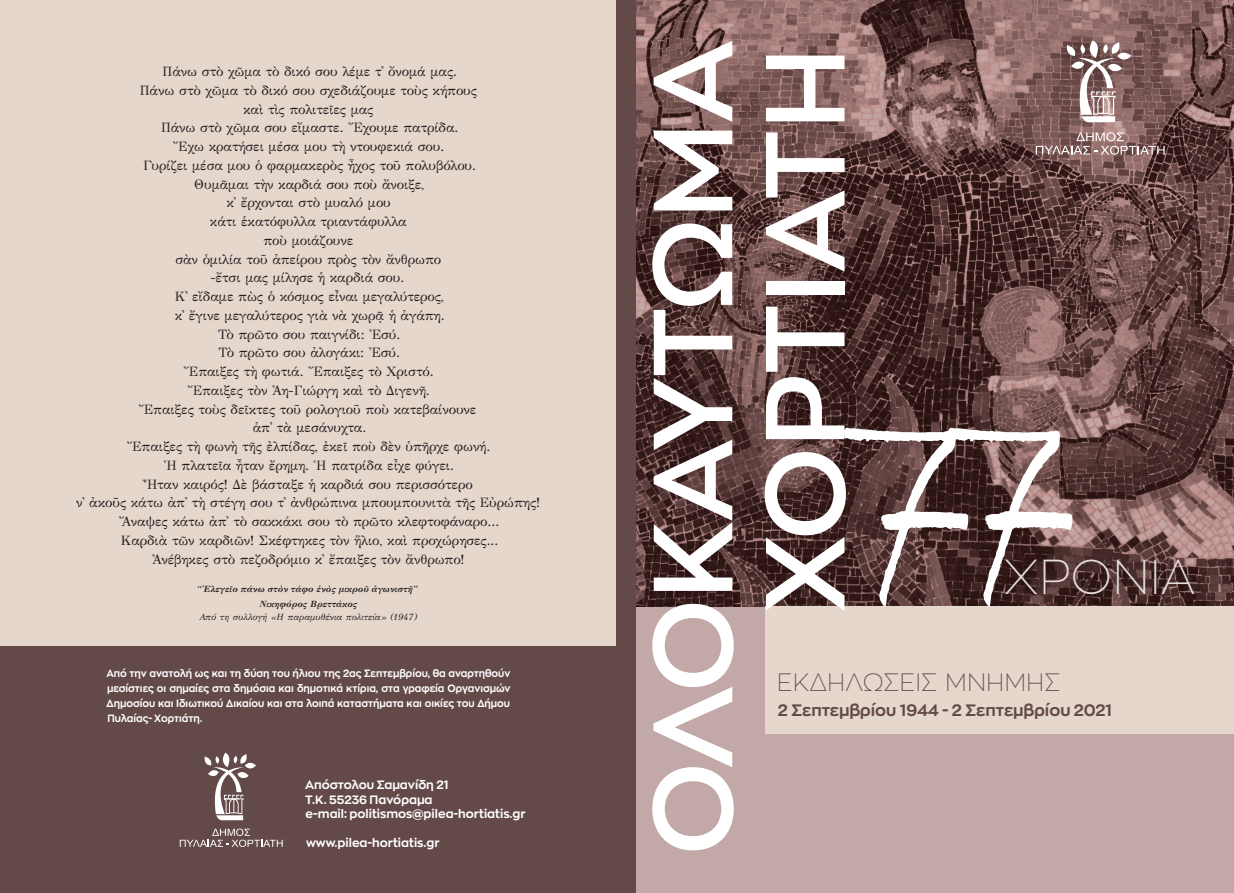
<style>
.page{position:relative;width:1234px;height:893px;background:#fff}
.page>*{position:absolute;margin:0;border:0;box-sizing:border-box;transform-origin:0 0}
.t1{font:316.35px "NF ANTIO Regular";color:#fff}
.t2{font:600 111.3px/112.2px "Zona Pro";color:#fff;text-align:right}
.t3{font:100 48.75px "Zona Pro";color:#e4dfdb}
.t4{font:100 24.9px "Zona Pro";color:#644949}
.t5{font:700 16.35px "Zona Pro";color:#644949}
.t6{font:13.5px "GFS Didot";color:#231f20}
.t7{font:700 12px "Zona Pro";color:#fff}
.t8{font:700 10.5px/15px "Zona Pro";color:#fff;text-align:justify;scale:.95 1}
.t9{font:italic 700 9px "GFS Didot";color:#231f20}
.t10{font:italic 9px "GFS Didot";color:#231f20}
</style>
<div class="page">
<div style="left:0;top:0;width:617px;height:893px;background:#e5d7cc"></div>
<div style="left:0;top:646px;width:617px;height:247px;background:#644949"></div>
<svg style="left:204px;top:753px;width:52px;height:68px"></svg>
<svg style="left:180px;top:829px;width:103px;height:18px"></svg>
<div style="left:617px;top:0;width:616px;height:893px;background:#c2a8a6"></div>
<img style="left:636px;top:0;width:597px;height:607px">
<div style="left:765px;top:607px;width:468px;height:127px;background:#e5d7cc"></div>
<div style="left:616px;top:0;width:20px;height:893px;background:#644949"></div>
<svg style="left:1065px;top:40px;width:65px;height:83px;background:#9e8583"></svg>
<svg style="left:1035px;top:132px;width:129px;height:23px;background:#957876"></svg>
<p class="t6" style="left:162px;top:61px;width:296px">Πάνω στὸ χῶμα τὸ δικό σου λέμε τ᾿ ὄνομά μας.</p>
<p class="t6" style="left:140px;top:79px;width:338px">Πάνω στὸ χῶμα τὸ δικό σου σχεδιάζουμε τοὺς κήπους</p>
<p class="t6" style="left:243px;top:98px;width:132px">καὶ τὶς πολιτεῖες μας</p>
<p class="t6" style="left:161px;top:117px;width:299px">Πάνω στὸ χῶμα σου εἴμαστε. Ἔχουμε πατρίδα.</p>
<p class="t6" style="left:173px;top:136px;width:272px">Ἔχω κρατήσει μέσα μου τὴ ντουφεκιά σου.</p>
<p class="t6" style="left:143px;top:154px;width:334px">Γυρίζει μέσα μου ὁ φαρμακερὸς ἦχος τοῦ πολυβόλου.</p>
<p class="t6" style="left:194px;top:173px;width:231px">Θυμᾶμαι τὴν καρδιά σου ποὺ ἄνοιξε,</p>
<p class="t6" style="left:226px;top:192px;width:166px">κ᾿ ἔρχονται στὸ μυαλό μου</p>
<p class="t6" style="left:210px;top:211px;width:198px">κάτι ἑκατόφυλλα τριαντάφυλλα</p>
<p class="t6" style="left:263px;top:229px;width:91px">ποὺ μοιάζουνε</p>
<p class="t6" style="left:175px;top:248px;width:267px">σὰν ὁμιλία τοῦ ἀπείρου πρὸς τὸν ἄνθρωπο</p>
<p class="t6" style="left:210px;top:267px;width:195px">-ἔτσι μας μίλησε ἡ καρδιά σου.</p>
<p class="t6" style="left:175px;top:286px;width:270px">Κ᾿ εἴδαμε πὼς ὁ κόσμος εἶναι μεγαλύτερος,</p>
<p class="t6" style="left:175px;top:304px;width:271px">κ᾿ ἔγινε μεγαλύτερος γιὰ νὰ χωρᾷ ἡ ἀγάπη.</p>
<p class="t6" style="left:218px;top:323px;width:184px">Τὸ πρῶτο σου παιγνίδι: Ἐσύ.</p>
<p class="t6" style="left:218px;top:342px;width:183px">Τὸ πρῶτο σου ἀλογάκι: Ἐσύ.</p>
<p class="t6" style="left:184px;top:361px;width:251px">Ἔπαιξες τὴ φωτιά. Ἔπαιξες τὸ Χριστό.</p>
<p class="t6" style="left:188px;top:379px;width:243px">Ἔπαιξες τὸν Ἀη-Γιώργη καὶ τὸ Διγενῆ.</p>
<p class="t6" style="left:139px;top:398px;width:339px">Ἔπαιξες τοὺς δεῖκτες τοῦ ρολογιοῦ ποὺ κατεβαίνουνε</p>
<p class="t6" style="left:253px;top:417px;width:115px">ἀπ᾿ τὰ μεσάνυχτα.</p>
<p class="t6" style="left:127px;top:436px;width:364px">Ἔπαιξες τὴ φωνὴ τῆς ἐλπίδας, ἐκεῖ ποὺ δὲν ὑπῆρχε φωνή.</p>
<p class="t6" style="left:164px;top:454px;width:291px">Ἡ πλατεῖα ἦταν ἔρημη. Ἡ πατρίδα εἶχε φύγει.</p>
<p class="t6" style="left:142px;top:473px;width:331px">Ἦταν καιρός! Δὲ βάσταξε ἡ καρδιά σου περισσότερο</p>
<p class="t6" style="left:76px;top:492px;width:465px">ν᾿ ἀκοῦς κάτω ἀπ᾿ τὴ στέγη σου τ᾿ ἀνθρώπινα μπουμπουνιτὰ τῆς Εὐρώπης!</p>
<p class="t6" style="left:119px;top:511px;width:381px">Ἄναψες κάτω ἀπ᾿ τὸ σακκάκι σου τὸ πρῶτο κλεφτοφάναρο...</p>
<p class="t6" style="left:121px;top:529px;width:379px">Καρδιὰ τῶν καρδιῶν! Σκέφτηκες τὸν ἥλιο, καὶ προχώρησες...</p>
<p class="t6" style="left:152px;top:548px;width:314px">Ἀνέβηκες στὸ πεζοδρόμιο κ᾿ ἔπαιξες τὸν ἄνθρωπο!</p>
<p class="t9" style="left:198px;top:582px;width:221px">“Ἐλεγεῖο πάνω στὸν τάφο ἑνὸς μικροῦ ἀγωνιστῆ”</p>
<p class="t9" style="left:259px;top:596px;width:100px">Νικηφόρος Βρεττάκος</p>
<p class="t10" style="left:199px;top:610px;width:219px">Από τη συλλογή «Η παραμυθένια πολιτεία» (1947)</p>
<p class="t8" style="left:106px;top:665px;width:426px">Από την ανατολή ως και τη δύση του ήλιου της 2ας Σεπτεμβρίου, θα αναρτηθούν μεσίστιες οι σημαίες στα δημόσια και δημοτικά κτίρια, στα γραφεία Οργανισμών Δημοσίου και Ιδιωτικού Δικαίου και στα λοιπά καταστήματα και οικίες του Δήμου Πυλαίας- Χορτιάτη.</p>
<p class="t7" style="left:305px;top:777px;width:145px">Απόστολου Σαμανίδη 21</p>
<p class="t7" style="left:305px;top:792px;width:129px">Τ.Κ. 55236 Πανόραμα</p>
<p class="t7" style="left:305px;top:806px;width:221px">e-mail: politismos@pilea-hortiatis.gr</p>
<p class="t7" style="left:306px;top:835px;width:135px">www.pilea-hortiatis.gr</p>
<p class="t2" style="left:633px;top:855px;width:817px;rotate:-90deg">ΟΛΟΚΑΥΤΩΜΑ<br>ΧΟΡΤΙΑΤΗ</p>
<p class="t1" style="left:832px;top:309px;width:241px">77</p>
<p class="t3" style="left:1003px;top:546px;width:194px">ΧΡΟΝΙΑ</p>
<p class="t4" style="left:776px;top:666px;width:285px">ΕΚΔΗΛΩΣΕΙΣ ΜΝΗΜΗΣ</p>
<p class="t5" style="left:777px;top:699px;width:335px">2 Σεπτεμβρίου 1944 - 2 Σεπτεμβρίου 2021</p>
</div>
